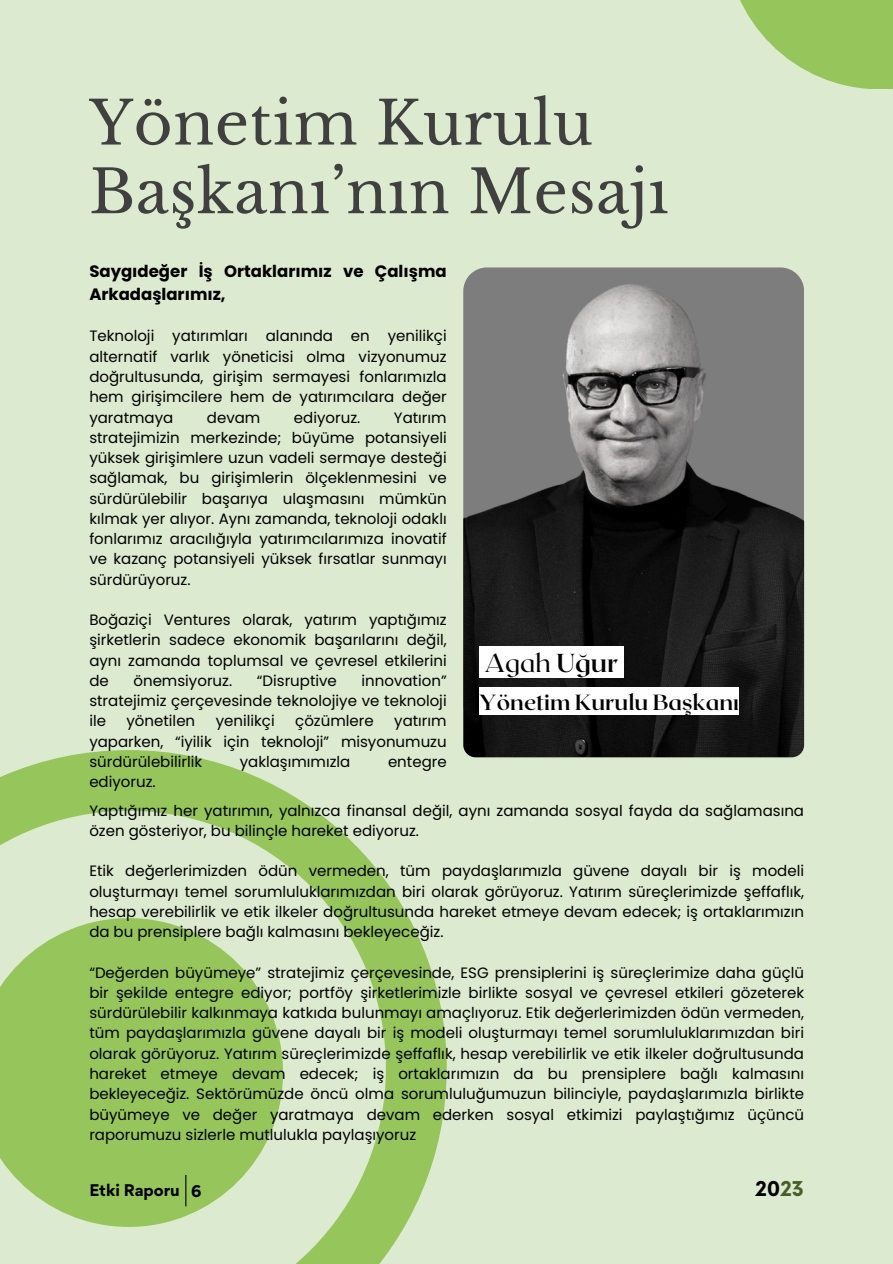
<style>
.page{position:relative;width:893px;height:1264px;background:#fff}
.page>*{position:absolute;margin:0;border:0;box-sizing:border-box;transform-origin:0 0}
.t1{font:59.55px/68.7px "Libre Baskerville";letter-spacing:.01em;color:#404040}
.t2{font:25.8px "Roxborough CF";color:#000}
.t3{font:700 21.9px "Roxborough CF";color:#000}
.t4{font:700 19.95px "Now";color:#000}
.t5{font:700 16.5px/22.5px "Poppins";color:#000}
.t6{font:15px/20.2px "Poppins";color:#000;text-align:justify}
.t7{font:700 15px "Gordita";color:#000}
.s1{font-weight:700}
.s2{color:#465e28}
</style>
<div class="page">
<div style="left:0;top:0;width:892px;height:1263px;background:#dceacf"></div>
<svg style="left:0;top:750px;width:446px;height:513px"></svg>
<svg style="left:0;top:918px;width:283px;height:308px;fill:#96c55c"></svg>
<svg style="left:740px;top:0;width:152px;height:89px;fill:#96c55c"></svg>
<hr style="left:185px;top:1174px;width:1px;height:32px;background:#000">
<img style="left:463px;top:267px;width:341px;height:490px;border-radius:12px">
<div style="left:479px;top:646px;width:144px;height:31px;background:#fff"></div>
<div style="left:479px;top:687px;width:260px;height:27px;background:#fff"></div>
<p class="t1" style="left:89px;top:89px;width:580px">Yönetim Kurulu<br>Başkanı’nın Mesajı</p>
<p class="t5" style="left:89px;top:260px;width:359px">Saygıdeğer İş Ortaklarımız ve Çalışma<br>Arkadaşlarımız,</p>
<h2 class="t6" style="left:89px;top:326px;width:359px">Teknoloji yatırımları alanında en yenilikçi alternatif varlık yöneticisi olma vizyonumuz doğrultusunda, girişim sermayesi fonlarımızla hem girişimcilere hem de yatırımcılara değer yaratmaya</h2>
<h2 class="t6" style="left:207px;top:407px;width:55px">devam</h2>
<h2 class="t6" style="left:294px;top:407px;width:68px">ediyoruz.</h2>
<h2 class="t6" style="left:89px;top:407px;width:359px;text-indent:304px">Yatırım stratejimizin merkezinde; büyüme potansiyeli yüksek girişimlere uzun vadeli sermaye desteği sağlamak, bu girişimlerin ölçeklenmesini ve sürdürülebilir başarıya ulaşmasını mümkün kılmak yer alıyor. Aynı zamanda, teknoloji odaklı fonlarımız aracılığıyla yatırımcılarımıza inovatif ve kazanç potansiyeli yüksek fırsatlar sunmayı sürdürüyoruz.</h2>
<h3 class="t6" style="left:89px;top:609px;width:359px">Boğaziçi Ventures olarak, yatırım yaptığımız şirketlerin sadece ekonomik başarılarını değil, aynı zamanda toplumsal ve çevresel etkilerini de</h3>
<p class="t2" style="left:484px;top:646px;width:135px">Agah <span class="s1">Uğur</span></p>
<p class="t3" style="left:479px;top:688px;width:261px">Yönetim Kurulu Başkanı</p>
<h3 class="t6" style="left:89px;top:670px;width:359px;text-indent:272px">innovation” stratejimiz çerçevesinde teknolojiye ve teknoloji ile</h3>
<h3 class="t6" style="left:133px;top:670px;width:100px">önemsiyoruz.</h3>
<h3 class="t6" style="left:257px;top:670px;width:81px">“Disruptive</h3>
<h3 class="t6" style="left:126px;top:711px;width:70px">yönetilen</h3>
<h3 class="t6" style="left:216px;top:711px;width:60px">yenilikçi</h3>
<h3 class="t6" style="left:295px;top:711px;width:80px">çözümlere</h3>
<h3 class="t6" style="left:89px;top:711px;width:359px;text-indent:305px">yatırım yaparken, “iyilik için teknoloji” misyonumuzu sürdürülebilirlik</h3>
<h3 class="t6" style="left:240px;top:751px;width:112px">yaklaşımımızla</h3>
<h3 class="t6" style="left:388px;top:751px;width:60px">entegre</h3>
<h3 class="t6" style="left:89px;top:771px;width:68px">ediyoruz.</h3>
<p class="t6" style="left:89px;top:800px;width:716px">Yaptığımız her yatırımın, yalnızca finansal değil, aynı zamanda sosyal fayda da sağlamasına özen gösteriyor, bu bilinçle hareket ediyoruz.</p>
<h4 class="t6" style="left:89px;top:861px;width:716px">Etik değerlerimizden ödün vermeden, tüm paydaşlarımızla güvene dayalı bir iş modeli oluşturmayı temel sorumluluklarımızdan biri olarak görüyoruz. Yatırım süreçlerimizde şeffaflık, hesap verebilirlik ve etik ilkeler doğrultusunda hareket etmeye devam edecek; iş ortaklarımızın da bu prensiplere bağlı kalmasını bekleyeceğiz.</h4>
<p class="t6" style="left:89px;top:962px;width:716px">“Değerden büyümeye” stratejimiz çerçevesinde, ESG prensiplerini iş süreçlerimize daha güçlü bir şekilde entegre ediyor; portföy şirketlerimizle birlikte sosyal ve çevresel etkileri gözeterek sürdürülebilir kalkınmaya katkıda bulunmayı amaçlıyoruz. Etik değerlerimizden ödün vermeden, tüm paydaşlarımızla güvene dayalı bir iş modeli oluşturmayı temel sorumluluklarımızdan biri olarak görüyoruz. Yatırım süreçlerimizde şeffaflık, hesap verebilirlik ve etik ilkeler doğrultusunda hareket etmeye devam edecek; iş ortaklarımızın da bu prensiplere bağlı kalmasını bekleyeceğiz. Sektörümüzde öncü olma sorumluluğumuzun bilinciyle, paydaşlarımızla birlikte büyümeye ve değer yaratmaya devam ederken sosyal etkimizi paylaştığımız üçüncü raporumuzu sizlerle mutlulukla paylaşıyoruz</p>
<p class="t7" style="left:89px;top:1180px;width:92px">Etki Raporu</p>
<h4 class="t7" style="left:191px;top:1180px;width:12px">6</h4>
<h1 class="t4" style="left:755px;top:1178px;width:50px">20<span class="s2">23</span></h1>
</div>
